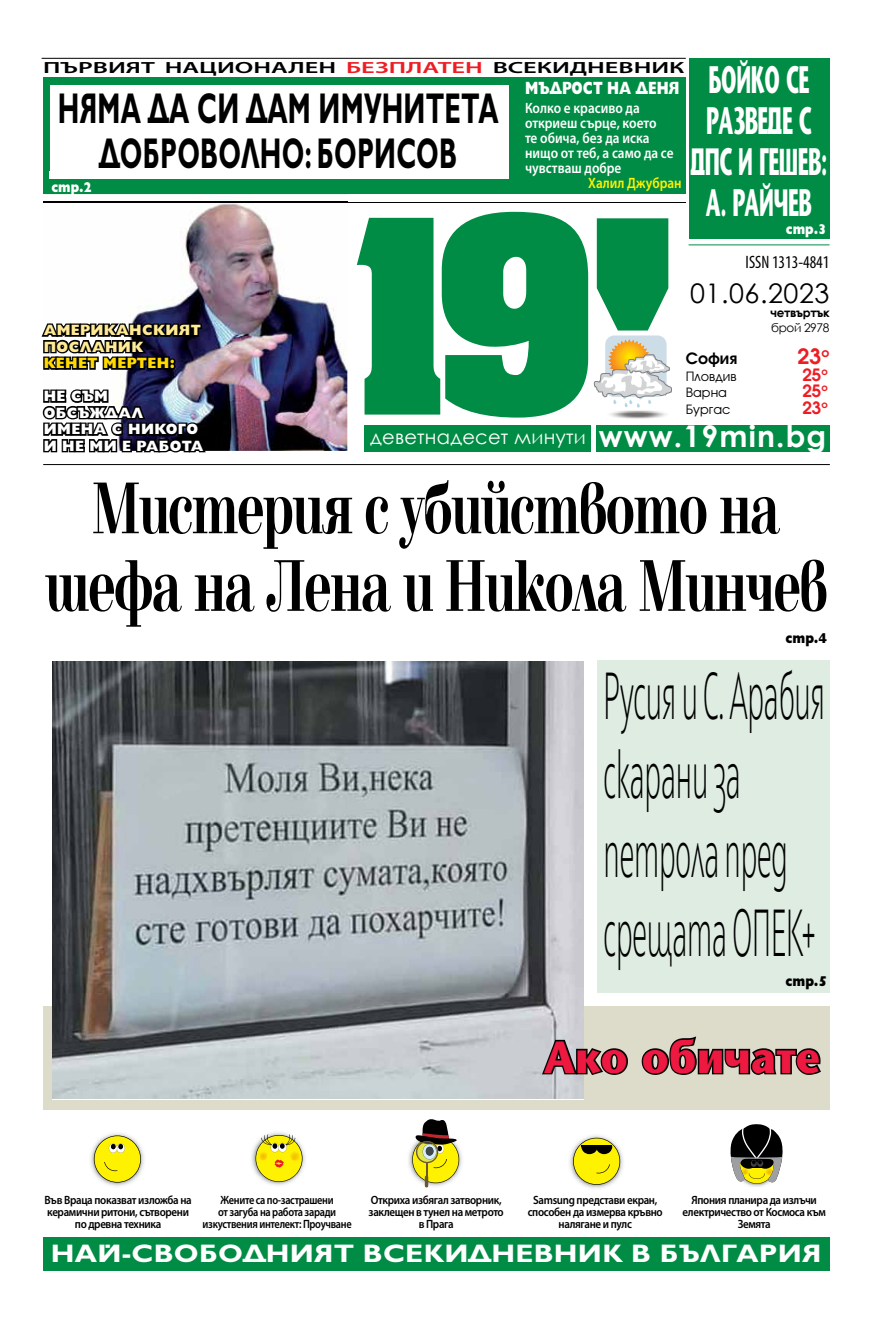
<style>
.page{position:relative;width:893px;height:1340px;background:#fff}
.page>*{position:absolute;margin:0;border:0;box-sizing:border-box;transform-origin:0 0}
.t1{font:700 75.9px/77.6px "Elfin CYR";letter-spacing:-.025em;color:#000;text-align:center;scale:.68 1}
.t2{font:300 66.3px/79.1px "Squad";letter-spacing:-.025em;color:#000;scale:.46 1}
.t3{font:45px "Stone Sans";color:#ed1941;scale:.94 1}
.t4{font:700 43.2px/45.6px "Gilt";letter-spacing:.01em;color:#000;text-align:center;scale:.6 1}
.t5{font:38.25px/41.1px "Stone Sans";letter-spacing:-.01em;color:#fff;text-align:center;scale:.52 1}
.t6{font:700 29.85px "Century Gothic";letter-spacing:.04em;color:#fff}
.t7{font:27px "Century Gothic";letter-spacing:.02em;color:#000}
.t8{font:700 25.5px "Gilt";letter-spacing:.01em;color:#fff;scale:1.12 1}
.t9{font:700 22.35px "Avanti CYR";color:#ed1d24}
.t10{font:19.5px "Century Gothic";letter-spacing:.01em;color:#fff}
.t11{font:condensed 18px "Myriad Pro";color:#000;scale:.95 1}
.t12{font:800 17.85px "Gilt";color:#fff;scale:.76 1}
.t13{font:700 17.85px "Avanti CYR";color:#ed1d24}
.t14{font:700 16.35px "Avanti CYR";color:#000}
.t15{font:600 16.2px "Myriad Pro";color:#000;scale:1.63 1}
.t16{font:600 15px/15px "Myriad Pro";color:#fff;scale:.88 1}
.t17{font:800 15px/16.5px "Gilt";letter-spacing:.03em;color:#fff;scale:.94 1}
.t18{font:800 15px/16.5px "Gilt";letter-spacing:.03em;color:#ffea95;scale:.94 1}
.t19{font:600 15px "Myriad Pro";color:#fff200;scale:.88 1}
.t20{font:800 15px "Gilt";letter-spacing:.03em;color:#ffda00;scale:.94 1}
.t21{font:800 14.25px "Gilt";color:#fff;scale:.87 1}
.t22{font:800 14.25px "Gilt";color:#000;scale:.89 1}
.t23{font:13.35px "Avanti CYR";color:#000}
.t24{font:600 12px/12px "Myriad Pro";letter-spacing:-.03em;color:#000;text-align:center;scale:.91 1}
.t25{font:600 12px/12px "Myriad Pro";letter-spacing:-.03em;color:#000;text-align:center;scale:.86 1}
.t26{font:700 12px "Century Gothic";letter-spacing:-.03em;color:#000}
.t27{font:12px "Century Gothic";letter-spacing:-.03em;color:#000}
.s1{color:#ed1d24}
</style>
<div class="page">
<svg style="left:597px;top:218px;width:71px;height:112px;background:#1b9858"></svg>
<div style="left:365px;top:425px;width:465px;height:27px;background:#008c44"></div>
<div style="left:591px;top:420px;width:5px;height:35px;background:#fff"></div>
<hr style="left:43px;top:202px;width:643px;height:1px;background:#000">
<svg style="left:357px;top:212px;width:231px;height:205px"></svg>
<hr style="left:43px;top:464px;width:787px;height:1px;background:#000">
<hr style="left:42px;top:58px;width:644px;height:1px;background:#000">
<hr style="left:689px;top:244px;width:140px;height:1px;background:#008c44">
<div style="left:597px;top:660px;width:232px;height:332px;background:#deece1"></div>
<div style="left:43px;top:78px;width:643px;height:116px;background:#008c44"></div>
<div style="left:605px;top:335px;width:62px;height:62px;background:#ccdde7;border-radius:9px"></div>
<img style="left:609px;top:410px;width:58px;height:9px">
<img style="left:609px;top:339px;width:40px;height:15px">
<svg style="left:594px;top:354px;width:78px;height:54px"></svg>
<div style="left:50px;top:86px;width:458px;height:93px;background:#fff"></div>
<img style="left:746px;top:1184px;width:21px;height:3px">
<svg style="left:730px;top:1124px;width:52px;height:60px"></svg>
<img style="left:569px;top:1135px;width:54px;height:53px">
<svg style="left:573px;top:1137px;width:47px;height:47px;background:#d5cd32"></svg>
<hr style="left:581px;top:1145px;width:31px;height:1px;background:#000">
<img style="left:251px;top:1132px;width:54px;height:53px">
<svg style="left:255px;top:1134px;width:48px;height:48px;background:#e5d841"></svg>
<img style="left:408px;top:1147px;width:54px;height:41px">
<svg style="left:412px;top:1119px;width:47px;height:68px"></svg>
<div style="left:689px;top:58px;width:140px;height:180px;background:#008c44"></div>
<div style="left:43px;top:1236px;width:786px;height:34px;background:#008c44"></div>
<img style="left:43px;top:171px;width:304px;height:280px">
<img style="left:43px;top:202px;width:304px;height:1px">
<img style="left:50px;top:171px;width:297px;height:8px">
<svg style="left:41px;top:319px;width:163px;height:53px"></svg>
<div style="left:169px;top:363px;width:7px;height:7px;border:3px solid #000;border-radius:50%"></div>
<div style="left:169px;top:358px;width:7px;height:7px;border:3px solid #000;border-radius:50%"></div>
<img style="left:42px;top:386px;width:166px;height:67px">
<div style="left:43px;top:1005px;width:786px;height:104px;background:#dddccb"></div>
<img style="left:53px;top:661px;width:531px;height:437px">
<svg style="left:540px;top:1038px;width:88px;height:38px"></svg>
<svg style="left:641px;top:1036px;width:180px;height:39px"></svg>
<img style="left:90px;top:1133px;width:54px;height:53px">
<svg style="left:94px;top:1135px;width:47px;height:47px;background:#e8df3a"></svg>
<h3 class="t5" style="left:691px;top:60px;width:263px">БОЙКО СЕ<br>РАЗВЕДЕ С<br>ДПС И ГЕШЕВ:<br>А. РАЙЧЕВ</h3>
<h3 class="t15" style="left:43px;top:57px;width:395px">ПЪРВИЯТ НАЦИОНАЛЕН <span class="s1">БЕЗПЛАТЕН</span> ВСЕКИДНЕВНИК</h3>
<h3 class="t12" style="left:525px;top:78px;width:205px">МЪДРОСТ НА ДЕНЯ</h3>
<p class="t16" style="left:525px;top:100px;width:170px">Колко е красиво да откриеш сърце, което<br>те обича, без да иска нищо от теб, а само да се чувстваш добре</p>
<p class="t19" style="left:588px;top:173px;width:108px">Халил Джубран</p>
<h3 class="t4" style="left:58px;top:86px;width:736px">НЯМА ДА СИ ДАМ ИМУНИТЕТА<br>ДОБРОВОЛНО: БОРИСОВ</h3>
<p class="t21" style="left:51px;top:179px;width:48px">стр.2</p>
<p class="t21" style="left:786px;top:221px;width:48px">стр.3</p>
<p class="t18" style="left:44px;top:322px;width:169px">АМЕРИКАНСКИЯТ<br>ПОСЛАНИК</p>
<p class="t20" style="left:44px;top:355px;width:141px">КЕНЕТ МЕРТЕН:</p>
<p class="t17" style="left:44px;top:388px;width:172px">НЕ СЪМ<br>ОБСЪЖДАЛ<br>ИМЕНА С НИКОГО<br>И НЕ МИ Е РАБОТА</p>
<h3 class="t10" style="left:370px;top:423px;width:217px">деветнадесет минути</h3>
<h3 class="t11" style="left:746px;top:252px;width:90px">ISSN 1313-4841</h3>
<h3 class="t7" style="left:690px;top:274px;width:141px">01.06.2023</h3>
<p class="t26" style="left:770px;top:304px;width:61px">четвъртък</p>
<p class="t27" style="left:771px;top:319px;width:60px">брой 2978</p>
<h3 class="t14" style="left:686px;top:348px;width:53px">София</h3>
<h3 class="t9" style="left:797px;top:342px;width:33px">23<sup>о</sup></h3>
<p class="t23" style="left:686px;top:368px;width:52px">Пловдив</p>
<h3 class="t13" style="left:802px;top:363px;width:27px">25<sup>о</sup></h3>
<p class="t23" style="left:686px;top:385px;width:43px">Варна</p>
<h3 class="t13" style="left:802px;top:380px;width:27px">25<sup>о</sup></h3>
<p class="t23" style="left:686px;top:401px;width:46px">Бургас</p>
<h3 class="t13" style="left:802px;top:396px;width:27px">23<sup>о</sup></h3>
<h3 class="t6" style="left:599px;top:413px;width:229px">www.19min.bg</h3>
<h1 class="t1" style="left:45px;top:471px;width:1153px">Мистерия с убийството на шефа на Лена и Никола Минчев</h1>
<p class="t22" style="left:786px;top:630px;width:48px">стр.4</p>
<h2 class="t2" style="left:603px;top:656px;width:484px">Русия и С. Арабия скарани за петрола пред срещата ОПЕК+</h2>
<p class="t22" style="left:786px;top:973px;width:48px">стр.5</p>
<h3 class="t3" style="left:544px;top:1031px;width:295px">Ако обичате</h3>
<p class="t24" style="left:44px;top:1193px;width:163px">Във Враца показват изложба на керамични ритони, сътворени по древна техника</p>
<p class="t25" style="left:203px;top:1193px;width:175px">Жените са по-застрашени<br>от загуба на работа заради изкуствения интелект: Проучване</p>
<p class="t24" style="left:369px;top:1193px;width:150px">Откриха избягал затворник, заклещен в тунел на метрото в Прага</p>
<p class="t24" style="left:528px;top:1193px;width:150px">Samsung представи екран, способен да измерва кръвно налягане и пулс</p>
<p class="t24" style="left:683px;top:1193px;width:159px">Япония планира да излъчи електричество от Космоса към<br>Земята</p>
<h3 class="t8" style="left:51px;top:1238px;width:690px">НАЙ-СВОБОДНИЯТ ВСЕКИДНЕВНИК В БЪЛГАРИЯ</h3>
</div>
